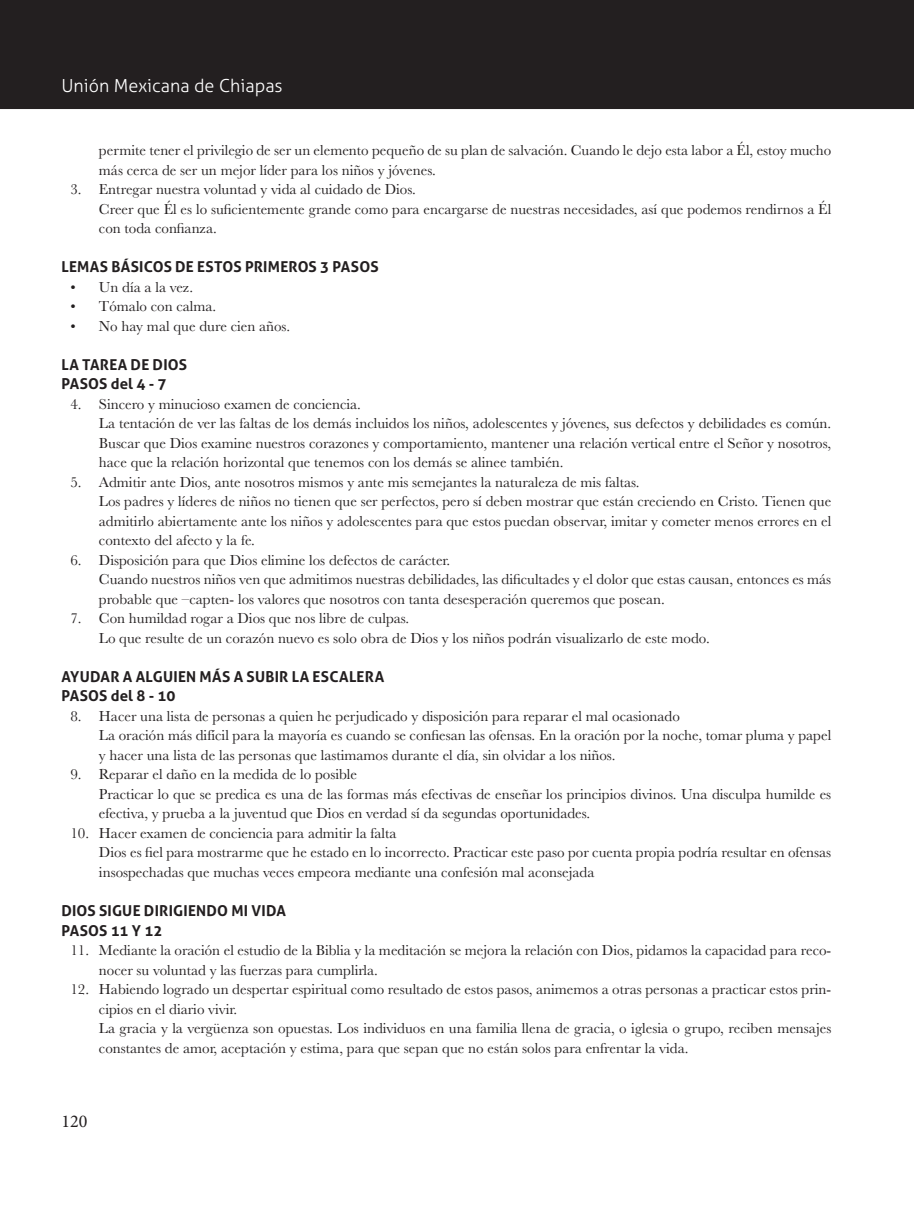
<style>
.page{position:relative;width:914px;height:1218px;background:#fff}
.page>*{position:absolute;margin:0;border:0;box-sizing:border-box;transform-origin:0 0}
.t1{font:300 18px "Aller";color:#fff}
.t2{font:18px "Minion Pro";color:#231f20}
.t3{font:15px/19.5px "Baskerville";color:#231f20}
.t4{font:700 15px/19.5px "Aller";letter-spacing:.015em;color:#231f20}
</style>
<div class="page">
<div style="left:0;top:0;width:913px;height:109px;background:#231f20"></div>
<p class="t1" style="left:61px;top:74px;width:223px">Unión Mexicana de Chiapas</p>
<p class="t3" style="left:99px;top:141px;width:733px">permite tener el privilegio de ser un elemento pequeño de su plan de salvación. Cuando le dejo esta labor a Él, estoy mucho más cerca de ser un mejor líder para los niños y jóvenes.</p>
<p class="t3" style="left:99px;top:180px;width:733px;text-indent:-28px">3. Entregar nuestra voluntad y vida al cuidado de Dios.<br>Creer que Él es lo suficientemente grande como para encargarse de nuestras necesidades, así que podemos rendirnos a Él con toda confianza.</p>
<p class="t4" style="left:61px;top:257px;width:318px">LEMAS BÁSICOS DE ESTOS PRIMEROS 3 PASOS</p>
<p class="t3" style="left:70px;top:277px;width:124px">• Un día a la vez.</p>
<p class="t3" style="left:70px;top:297px;width:147px">• Tómalo con calma.</p>
<p class="t3" style="left:70px;top:316px;width:221px">• No hay mal que dure cien años.</p>
<p class="t4" style="left:61px;top:354px;width:127px">LA TAREA DE DIOS<br>PASOS del 4 - 7</p>
<p class="t3" style="left:99px;top:394px;width:733px;text-indent:-28px">4. Sincero y minucioso examen de conciencia.<br>La tentación de ver las faltas de los demás incluidos los niños, adolescentes y jóvenes, sus defectos y debilidades es común.<br>Buscar que Dios examine nuestros corazones y comportamiento, mantener una relación vertical entre el Señor y nosotros, hace que la relación horizontal que tenemos con los demás se alinee también.</p>
<p class="t3" style="left:99px;top:472px;width:733px;text-indent:-28px">5. Admitir ante Dios, ante nosotros mismos y ante mis semejantes la naturaleza de mis faltas.<br>Los padres y líderes de niños no tienen que ser perfectos, pero sí deben mostrar que están creciendo en Cristo. Tienen que admitirlo abiertamente ante los niños y adolescentes para que estos puedan observar, imitar y cometer menos errores en el contexto del afecto y la fe.</p>
<p class="t3" style="left:99px;top:550px;width:733px;text-indent:-28px">6. Disposición para que Dios elimine los defectos de carácter.<br>Cuando nuestros niños ven que admitimos nuestras debilidades, las dificultades y el dolor que estas causan, entonces es más probable que –capten- los valores que nosotros con tanta desesperación queremos que posean.</p>
<p class="t3" style="left:99px;top:609px;width:612px;text-indent:-28px">7. Con humildad rogar a Dios que nos libre de culpas.<br>Lo que resulte de un corazón nuevo es solo obra de Dios y los niños podrán visualizarlo de este modo.</p>
<p class="t4" style="left:61px;top:666px;width:324px">AYUDAR A ALGUIEN MÁS A SUBIR LA ESCALERA<br>PASOS del 8 - 10</p>
<p class="t3" style="left:99px;top:706px;width:733px;text-indent:-28px">8. Hacer una lista de personas a quien he perjudicado y disposición para reparar el mal ocasionado<br>La oración más difícil para la mayoría es cuando se confiesan las ofensas. En la oración por la noche, tomar pluma y papel y hacer una lista de las personas que lastimamos durante el día, sin olvidar a los niños.</p>
<p class="t3" style="left:99px;top:765px;width:733px;text-indent:-28px">9. Reparar el daño en la medida de lo posible<br>Practicar lo que se predica es una de las formas más efectivas de enseñar los principios divinos. Una disculpa humilde es efectiva, y prueba a la juventud que Dios en verdad sí da segundas oportunidades.</p>
<p class="t3" style="left:99px;top:823px;width:733px;text-indent:-28px">10. Hacer examen de conciencia para admitir la falta<br>Dios es fiel para mostrarme que he estado en lo incorrecto. Practicar este paso por cuenta propia podría resultar en ofensas insospechadas que muchas veces empeora mediante una confesión mal aconsejada</p>
<p class="t4" style="left:61px;top:900px;width:226px">DIOS SIGUE DIRIGIENDO MI VIDA<br>PASOS 11 Y 12</p>
<p class="t3" style="left:99px;top:940px;width:733px;text-indent:-28px">11. Mediante la oración el estudio de la Biblia y la meditación se mejora la relación con Dios, pidamos la capacidad para reco&shy;nocer su voluntad y las fuerzas para cumplirla.</p>
<p class="t3" style="left:99px;top:979px;width:733px;text-indent:-28px">12. Habiendo logrado un despertar espiritual como resultado de estos pasos, animemos a otras personas a practicar estos prin&shy;cipios en el diario vivir.<br>La gracia y la vergüenza son opuestas. Los individuos en una familia llena de gracia, o iglesia o grupo, reciben mensajes constantes de amor, aceptación y estima, para que sepan que no están solos para enfrentar la vida.</p>
<p class="t2" style="left:61px;top:1109px;width:27px">120</p>
</div>
